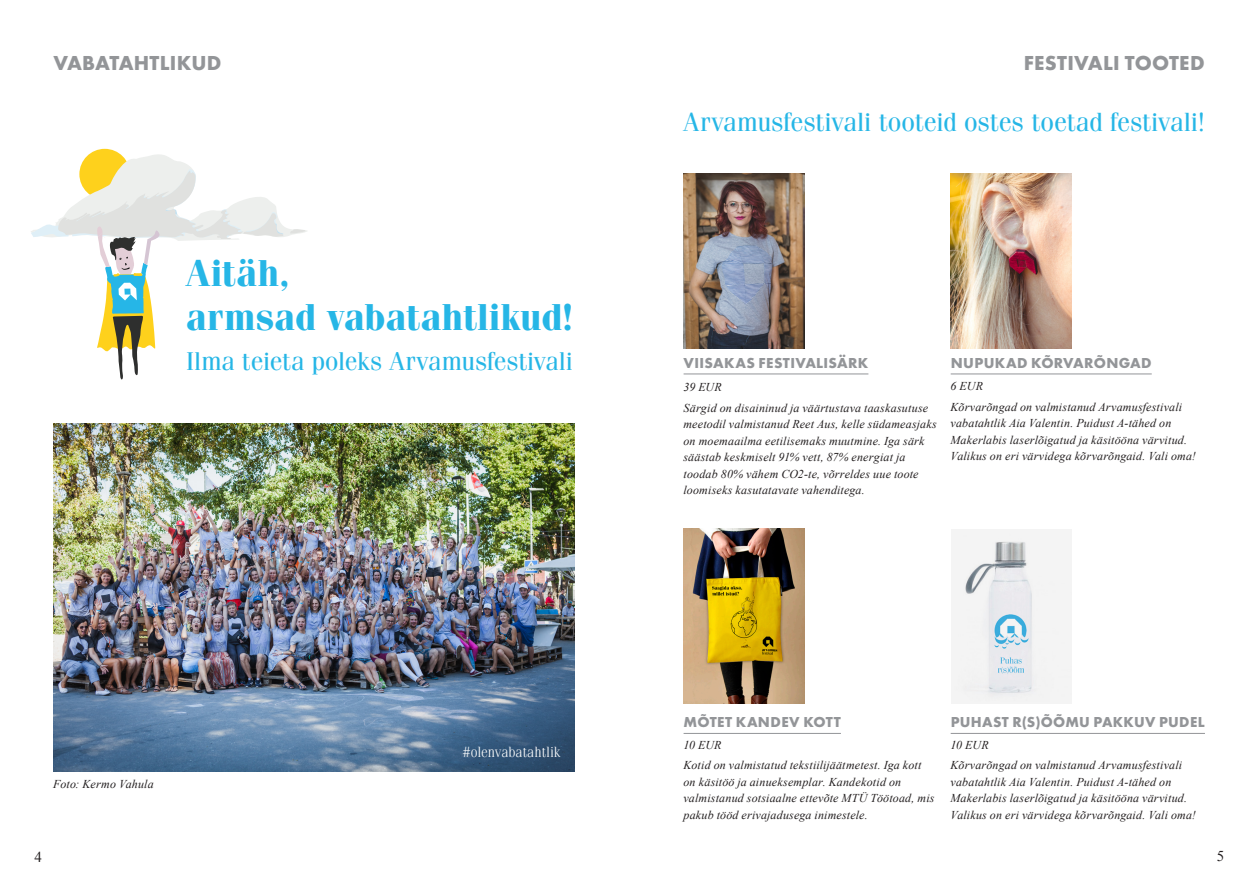
<style>
.page{position:relative;width:1259px;height:893px;background:#fff}
.page>*{position:absolute;margin:0;border:0;box-sizing:border-box;transform-origin:0 0}
.t1{font:700 37.35px "Fenice Std";color:#26b6e6}
.t2{font:26.25px "Fenice Std";color:#26b6e6}
.t3{font:25.65px "Fenice Std";letter-spacing:-.005em;color:#26b6e6}
.Pealkiri{font:700 21px "Futura PT";letter-spacing:.01em;color:#939598}
.Alapealkiri{font:700 15px "Futura PT";letter-spacing:.02em;color:#939598}
.t4{font:15px "Times New Roman";color:#231f20}
.t5{font:300 14.7px "Fenice Std";letter-spacing:-.005em;color:#fff}
.t6{font:italic 12px/16.5px "Times New Roman";letter-spacing:.015em;color:#231f20}
</style>
<div class="page">
<img style="left:683px;top:173px;width:121px;height:175px">
<img style="left:683px;top:529px;width:121px;height:174px">
<img style="left:950px;top:173px;width:121px;height:175px">
<div style="left:79px;top:149px;width:51px;height:51px;background:#fed11c;border-radius:50%"></div>
<svg style="left:31px;top:154px;width:276px;height:226px"></svg>
<img style="left:53px;top:424px;width:522px;height:347px">
<hr style="left:683px;top:374px;width:185px;height:1px;background:#939598">
<hr style="left:950px;top:374px;width:201px;height:1px;background:#939598">
<hr style="left:683px;top:733px;width:158px;height:1px;background:#939598">
<hr style="left:950px;top:733px;width:255px;height:1px;background:#939598">
<svg style="left:951px;top:529px;width:120px;height:174px;fill:#f4f4f4"></svg>
<p class="Pealkiri" style="left:53px;top:49px;width:170px">VABATAHTLIKUD</p>
<p class="t1" style="left:186px;top:250px;width:106px">Aitäh,</p>
<p class="t1" style="left:186px;top:295px;width:389px">armsad vabatahtlikud!</p>
<p class="t3" style="left:186px;top:346px;width:388px">Ilma teieta poleks Arvamusfestivali</p>
<p class="t6" style="left:53px;top:776px;width:102px">Foto: Kermo Vahula</p>
<p class="t5" style="left:463px;top:743px;width:99px">#olenvabatahtlik</p>
<p class="Pealkiri" style="left:1023px;top:49px;width:183px">FESTIVALI TOOTED</p>
<p class="t2" style="left:683px;top:106px;width:523px">Arvamusfestivali tooteid ostes toetad festivali!</p>
<p class="Alapealkiri" style="left:683px;top:353px;width:186px">VIISAKAS FESTIVALISÄRK</p>
<p class="Alapealkiri" style="left:950px;top:353px;width:202px">NUPUKAD KÕRVARÕNGAD</p>
<p class="t6" style="left:683px;top:378px;width:40px">39 EUR</p>
<p class="t6" style="left:683px;top:399px;width:255px">Särgid on disaininud ja väärtustava taaskasutuse meetodil valmistanud Reet Aus, kelle südameasjaks on moemaailma eetilisemaks muutmine. Iga särk säästab keskmiselt 91% vett, 87% energiat ja toodab 80% vähem CO2-te, võrreldes uue toote loomiseks kasutatavate vahenditega.</p>
<p class="t6" style="left:950px;top:378px;width:34px">6 EUR</p>
<p class="t6" style="left:950px;top:398px;width:247px">Kõrvarõngad on valmistanud Arvamusfestivali vabatahtlik Aia Valentin. Puidust A-tähed on Makerlabis laserlõigatud ja käsitööna värvitud.<br>Valikus on eri värvidega kõrvarõngaid. Vali oma!</p>
<p class="Alapealkiri" style="left:683px;top:713px;width:159px">MÕTET KANDEV KOTT</p>
<p class="Alapealkiri" style="left:950px;top:713px;width:256px">PUHAST R(S)ÕÕMU PAKKUV PUDEL</p>
<p class="t6" style="left:683px;top:736px;width:40px">10 EUR</p>
<p class="t6" style="left:683px;top:757px;width:253px">Kotid on valmistatud tekstiilijäätmetest. Iga kott on käsitöö ja ainueksemplar. Kandekotid on valmistanud sotsiaalne ettevõte MTÜ Töötoad, mis pakub tööd erivajadusega inimestele.</p>
<p class="t6" style="left:950px;top:736px;width:40px">10 EUR</p>
<p class="t6" style="left:950px;top:757px;width:247px">Kõrvarõngad on valmistanud Arvamusfestivali vabatahtlik Aia Valentin. Puidust A-tähed on Makerlabis laserlõigatud ja käsitööna värvitud.<br>Valikus on eri värvidega kõrvarõngaid. Vali oma!</p>
<p class="t4" style="left:34px;top:846px;width:9px">4</p>
<p class="t4" style="left:1217px;top:846px;width:9px">5</p>
</div>
